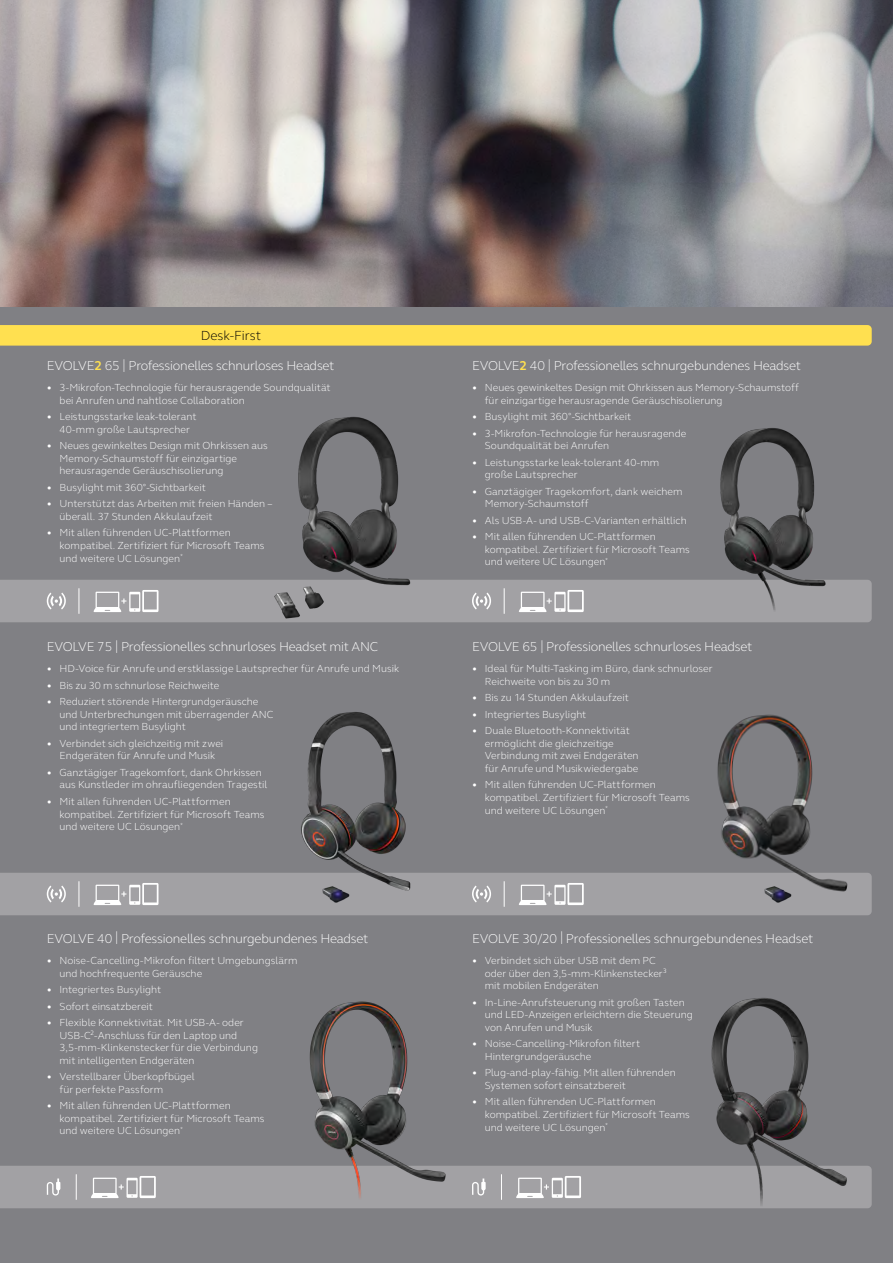
<style>
.page{position:relative;width:893px;height:1263px;background:#808084}
.page>*{position:absolute;margin:0;border:0;box-sizing:border-box;transform-origin:0 0}
.t1{font:300 13.5px "GN Elliot";color:#000}
.t2{font:300 13.2px "GN Elliot";letter-spacing:-.015em;color:#fff}
.t3{font:300 10.5px/12.6px "GN Elliot";letter-spacing:.005em;color:#fff}
.s1{font-weight:700;color:#ffe050}
</style>
<div class="page">
<img style="left:0;top:0;width:893px;height:306px">
<img style="left:301px;top:712px;width:105px;height:161px">
<img style="left:298px;top:416px;width:111px;height:164px">
<img style="left:717px;top:714px;width:96px;height:159px">
<svg style="left:0;top:873px;width:872px;height:42px;background:#a3a2a5"></svg>
<img style="left:309px;top:1001px;width:99px;height:165px">
<img style="left:711px;top:998px;width:106px;height:168px">
<svg style="left:0;top:1166px;width:872px;height:42px;background:#a2a1a4"></svg>
<img style="left:313px;top:884px;width:55px;height:27px">
<img style="left:755px;top:884px;width:55px;height:27px">
<svg style="left:0;top:580px;width:872px;height:42px;background:#a2a2a4"></svg>
<img style="left:661px;top:428px;width:201px;height:186px">
<img style="left:0;top:873px;width:1px;height:39px">
<div style="left:0;top:325px;width:872px;height:21px;background:#ffe050"></div>
<p class="t1" style="left:201px;top:326px;width:62px">Desk-First</p>
<p class="t2" style="left:47px;top:357px;width:289px">EVOLVE<span class="s1">2</span> 65 | Professionelles schnurloses Headset</p>
<p class="t3" style="left:60px;top:381px;width:273px;text-indent:-13px">• 3-Mikrofon-Technologie für herausragende Soundqualität bei Anrufen und nahtlose Collaboration</p>
<p class="t3" style="left:47px;top:410px;width:151px;text-align:center">• Leistungsstarke leak-tolerant<br>40-mm große Lautsprecher</p>
<p class="t3" style="left:60px;top:439px;width:210px;text-indent:-13px">• Neues gewinkeltes Design mit Ohrkissen aus<br>Memory-Schaumstoff für einzigartige herausragende Geräuschisolierung</p>
<p class="t3" style="left:47px;top:481px;width:161px">• Busylight mit 360°-Sichtbarkeit</p>
<p class="t3" style="left:60px;top:497px;width:214px;text-indent:-13px">• Unterstützt das Arbeiten mit freien Händen – überall. 37 Stunden Akkulaufzeit</p>
<p class="t3" style="left:60px;top:526px;width:206px;text-indent:-13px">• Mit allen führenden UC-Plattformen kompatibel. Zertifiziert für Microsoft Teams und weitere UC Lösungen<sup>*</sup></p>
<p class="t2" style="left:47px;top:638px;width:333px">EVOLVE 75 | Professionelles schnurloses Headset mit ANC</p>
<p class="t3" style="left:47px;top:662px;width:354px">• HD-Voice für Anrufe und erstklassige Lautsprecher für Anrufe und Musik</p>
<p class="t3" style="left:47px;top:679px;width:174px">• Bis zu 30 m schnurlose Reichweite</p>
<p class="t3" style="left:60px;top:695px;width:215px;text-indent:-13px">• Reduziert störende Hintergrundgeräusche und Unterbrechungen mit überragender ANC und integriertem Busylight</p>
<p class="t3" style="left:47px;top:737px;width:178px;text-align:center">• Verbindet sich gleichzeitig mit zwei<br>Endgeräten für Anrufe und Musik</p>
<p class="t3" style="left:60px;top:766px;width:209px;text-indent:-13px">• Ganztägiger Tragekomfort, dank Ohrkissen aus Kunstleder im ohraufliegenden Tragestil</p>
<p class="t3" style="left:60px;top:795px;width:206px;text-indent:-13px">• Mit allen führenden UC-Plattformen kompatibel. Zertifiziert für Microsoft Teams und weitere UC Lösungen<sup>*</sup></p>
<p class="t2" style="left:47px;top:930px;width:323px">EVOLVE 40 | Professionelles schnurgebundenes Headset</p>
<p class="t3" style="left:60px;top:954px;width:239px;text-indent:-13px">• Noise-Cancelling-Mikrofon filtert Umgebungslärm und hochfrequente Geräusche</p>
<p class="t3" style="left:47px;top:983px;width:116px">• Integriertes Busylight</p>
<p class="t3" style="left:47px;top:999px;width:108px">• Sofort einsatzbereit</p>
<p class="t3" style="left:60px;top:1016px;width:200px;text-indent:-13px">• Flexible Konnektivität. Mit USB-A- oder USB-C²-Anschluss für den Laptop und 3,5-mm-Klinkensteckerfür die Verbindung mit intelligenten Endgeräten</p>
<p class="t3" style="left:60px;top:1070px;width:137px;text-indent:-13px">• Verstellbarer Überkopfbügel für perfekte Passform</p>
<p class="t3" style="left:60px;top:1099px;width:206px;text-indent:-13px">• Mit allen führenden UC-Plattformen kompatibel. Zertifiziert für Microsoft Teams und weitere UC Lösungen<sup>*</sup></p>
<p class="t2" style="left:472px;top:357px;width:330px">EVOLVE<span class="s1">2</span> 40 | Professionelles schnurgebundenes Headset</p>
<p class="t3" style="left:485px;top:381px;width:316px;text-indent:-13px">• Neues gewinkeltes Design mit Ohrkissen aus Memory-Schaumstoff für einzigartige herausragende Geräuschisolierung</p>
<p class="t3" style="left:472px;top:410px;width:161px">• Busylight mit 360°-Sichtbarkeit</p>
<p class="t3" style="left:485px;top:426px;width:203px;text-indent:-13px">• 3-Mikrofon-Technologie für herausragende<br>Soundqualität bei Anrufen</p>
<p class="t3" style="left:485px;top:455px;width:176px;text-indent:-13px">• Leistungsstarke leak-tolerant 40-mm große Lautsprecher</p>
<p class="t3" style="left:485px;top:484px;width:199px;text-indent:-13px">• Ganztägiger Tragekomfort, dank weichem<br>Memory-Schaumstoff</p>
<p class="t3" style="left:472px;top:514px;width:216px">• Als USB-A- und USB-C-Varianten erhältlich</p>
<p class="t3" style="left:485px;top:530px;width:206px;text-indent:-13px">• Mit allen führenden UC-Plattformen kompatibel. Zertifiziert für Microsoft Teams und weitere UC Lösungen<sup>*</sup></p>
<p class="t2" style="left:472px;top:638px;width:282px">EVOLVE 65 | Professionelles schnurloses Headset</p>
<p class="t3" style="left:485px;top:662px;width:229px;text-indent:-13px">• Ideal für Multi-Tasking im Büro, dank schnurloser<br>Reichweite von bis zu 30 m</p>
<p class="t3" style="left:472px;top:691px;width:158px">• Bis zu 14 Stunden Akkulaufzeit</p>
<p class="t3" style="left:472px;top:708px;width:116px">• Integriertes Busylight</p>
<p class="t3" style="left:485px;top:724px;width:155px;text-indent:-13px">• Duale Bluetooth-Konnektivität ermöglicht die gleichzeitige<br>Verbindung mit zwei Endgeräten für Anrufe und Musikwiedergabe</p>
<p class="t3" style="left:485px;top:778px;width:206px;text-indent:-13px">• Mit allen führenden UC-Plattformen kompatibel. Zertifiziert für Microsoft Teams und weitere UC Lösungen<sup>*</sup></p>
<p class="t2" style="left:472px;top:930px;width:343px">EVOLVE 30/20 | Professionelles schnurgebundenes Headset</p>
<p class="t3" style="left:485px;top:954px;width:183px;text-indent:-13px">• Verbindet sich über USB mit dem PC oder über den 3,5-mm-Klinkenstecker³ mit mobilen Endgeräten</p>
<p class="t3" style="left:485px;top:995px;width:210px;text-indent:-13px">• In-Line-Anrufsteuerung mit großen Tasten und LED-Anzeigen erleichtern die Steuerung von Anrufen und Musik</p>
<p class="t3" style="left:485px;top:1037px;width:157px;text-indent:-13px">• Noise-Cancelling-Mikrofon filtert<br>Hintergrundgeräusche</p>
<p class="t3" style="left:485px;top:1066px;width:192px;text-indent:-13px">• Plug-and-play-fähig. Mit allen führenden<br>Systemen sofort einsatzbereit</p>
<p class="t3" style="left:485px;top:1095px;width:206px;text-indent:-13px">• Mit allen führenden UC-Plattformen kompatibel. Zertifiziert für Microsoft Teams und weitere UC Lösungen<sup>*</sup></p>
</div>
